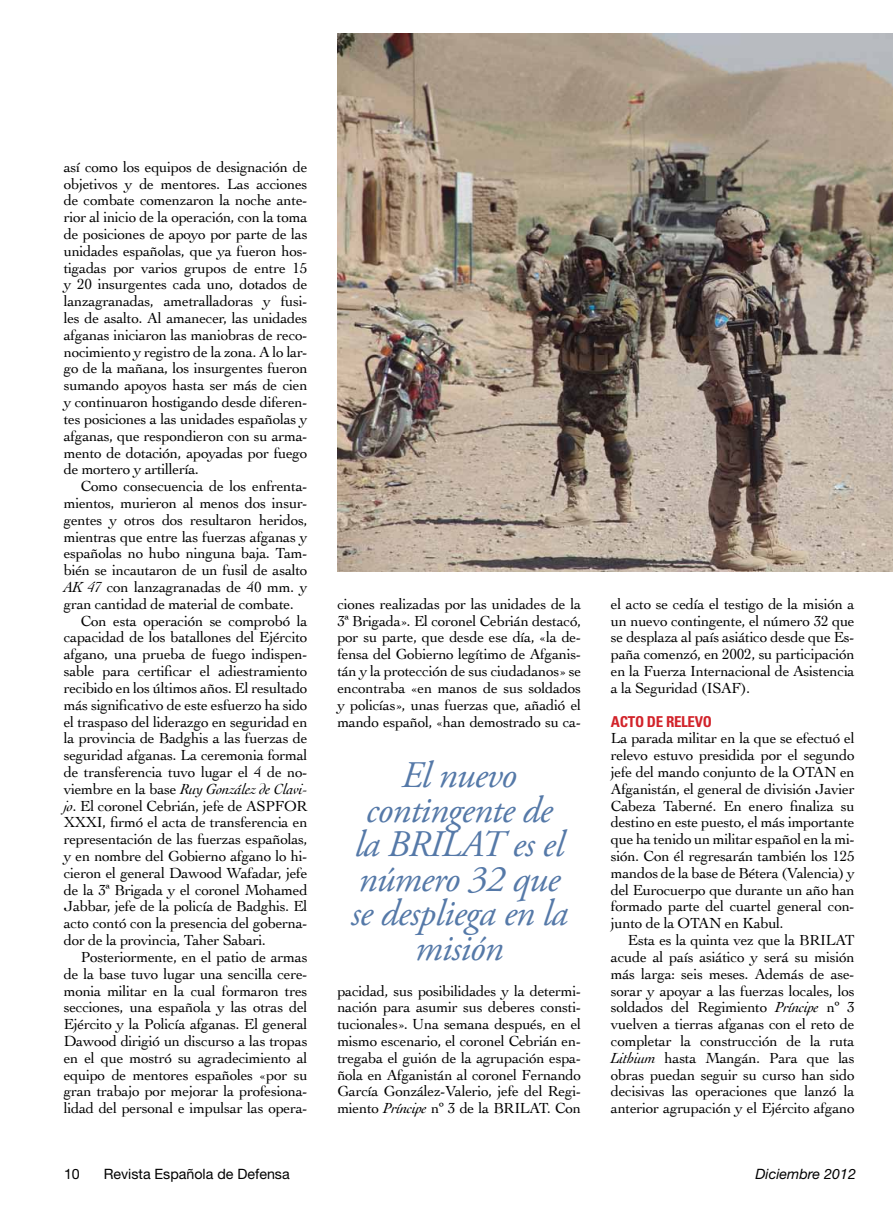
<style>
.page{position:relative;width:893px;height:1217px;background:#fff}
.page>*{position:absolute;margin:0;border:0;box-sizing:border-box;transform-origin:0 0}
.t1{font:italic 37.5px/34.5px "Adobe Garamond Pro";letter-spacing:-.02em;color:#5579a8;text-align:center}
.t2{font:15.3px/16.8px "Cochin";letter-spacing:-.02em;color:#000;text-align:justify}
.t3{font:italic 15.3px "Cochin";letter-spacing:-.02em;color:#000}
.t4{font:700 condensed 15px "Univers";letter-spacing:-.02em;color:#d2232a}
.t5{font:14.25px "Helvetica Neue";color:#000}
.t6{font:italic 14.25px "Helvetica Neue";color:#000}
.s1{font-style:italic}
.s2{font-style:normal}
</style>
<div class="page">
<img style="left:337px;top:34px;width:556px;height:537px">
<p class="t2" style="left:64px;top:158px;width:245px">así como los equipos de designación de objetivos y de mentores. Las acciones de combate comenzaron la noche ante&shy;rior al inicio de la operación, con la toma de posiciones de apoyo por parte de las unidades españolas, que ya fueron hos&shy;tigadas por varios grupos de entre 15 y 20 insurgentes cada uno, dotados de lanzagranadas, ametralladoras y fusi&shy;les de asalto. Al amanecer, las unidades afganas iniciaron las maniobras de reco&shy;nocimiento y registro de la zona. A lo lar&shy;go de la mañana, los insurgentes fueron sumando apoyos hasta ser más de cien y continuaron hostigando desde diferen&shy;tes posiciones a las unidades españolas y afganas, que respondieron con su arma&shy;mento de dotación, apoyadas por fuego de mortero y artillería.</p>
<p class="t2" style="left:81px;top:477px;width:228px">Como consecuencia de los enfrenta-</p>
<p class="t2" style="left:64px;top:494px;width:245px">mientos, murieron al menos dos insur-</p>
<p class="t2" style="left:64px;top:510px;width:245px">gentes y otros dos resultaron heridos,</p>
<p class="t2" style="left:64px;top:527px;width:245px">mientras que entre las fuerzas afganas y</p>
<p class="t2" style="left:64px;top:544px;width:245px">españolas no hubo ninguna baja. Tam-</p>
<p class="t2" style="left:64px;top:561px;width:245px">bién se incautaron de un fusil de asalto</p>
<p class="t2" style="left:64px;top:578px;width:245px"><span class="s1">AK 47</span> con lanzagranadas de 40 mm. y</p>
<p class="t2" style="left:64px;top:594px;width:232px">gran cantidad de material de combate.</p>
<p class="t2" style="left:81px;top:611px;width:228px">Con esta operación se comprobó la</p>
<p class="t2" style="left:64px;top:628px;width:245px">capacidad de los batallones del Ejército</p>
<p class="t2" style="left:64px;top:645px;width:245px">afgano, una prueba de fuego indispen-</p>
<p class="t2" style="left:64px;top:662px;width:245px">sable para certificar el adiestramiento</p>
<p class="t2" style="left:64px;top:678px;width:245px">recibido en los últimos años. El resultado</p>
<p class="t2" style="left:64px;top:695px;width:245px">más significativo de este esfuerzo ha sido</p>
<p class="t2" style="left:64px;top:712px;width:245px">el traspaso del liderazgo en seguridad en</p>
<p class="t2" style="left:64px;top:729px;width:245px">la provincia de Badghis a las fuerzas de</p>
<p class="t2" style="left:64px;top:746px;width:245px">seguridad afganas. La ceremonia formal</p>
<p class="t2" style="left:64px;top:762px;width:245px">de transferencia tuvo lugar el 4 de no-</p>
<p class="t3" style="left:64px;top:778px;width:245px"><span class="s2">viembre en la base</span> Ruy González de Clavi-</p>
<p class="t2" style="left:64px;top:796px;width:245px"><span class="s1">jo</span>. El coronel Cebrián, jefe de ASPFOR</p>
<p class="t2" style="left:64px;top:813px;width:245px">XXXI, firmó el acta de transferencia en</p>
<p class="t2" style="left:64px;top:830px;width:245px">representación de las fuerzas españolas,</p>
<p class="t2" style="left:64px;top:846px;width:245px">y en nombre del Gobierno afgano lo hi-</p>
<p class="t2" style="left:64px;top:863px;width:245px">cieron el general Dawood Wafadar, jefe</p>
<p class="t2" style="left:64px;top:880px;width:245px">de la 3ª Brigada y el coronel Mohamed</p>
<p class="t2" style="left:64px;top:897px;width:245px">Jabbar, jefe de la policía de Badghis. El</p>
<p class="t2" style="left:64px;top:914px;width:245px">acto contó con la presencia del goberna-</p>
<p class="t2" style="left:64px;top:930px;width:204px">dor de la provincia, Taher Sabari.</p>
<p class="t2" style="left:81px;top:947px;width:228px">Posteriormente, en el patio de armas</p>
<p class="t2" style="left:64px;top:964px;width:245px">de la base tuvo lugar una sencilla cere-</p>
<p class="t2" style="left:64px;top:981px;width:245px">monia militar en la cual formaron tres</p>
<p class="t2" style="left:64px;top:998px;width:245px">secciones, una española y las otras del</p>
<p class="t2" style="left:64px;top:1014px;width:245px">Ejército y la Policía afganas. El general</p>
<p class="t2" style="left:64px;top:1031px;width:245px">Dawood dirigió un discurso a las tropas</p>
<p class="t2" style="left:64px;top:1048px;width:245px">en el que mostró su agradecimiento al</p>
<p class="t2" style="left:64px;top:1065px;width:245px">equipo de mentores españoles «por su</p>
<p class="t2" style="left:64px;top:1082px;width:245px">gran trabajo por mejorar la profesiona-</p>
<p class="t2" style="left:64px;top:1098px;width:245px">lidad del personal e impulsar las opera-</p>
<p class="t2" style="left:337px;top:594px;width:245px">ciones realizadas por las unidades de la 3ª Brigada». El coronel Cebrián destacó, por su parte, que desde ese día, «la de&shy;fensa del Gobierno legítimo de Afganis&shy;tán y la protección de sus ciudadanos» se encontraba «en manos de sus soldados y policías», unas fuerzas que, añadió el mando español, «han demostrado su ca-</p>
<h1 class="t1" style="left:351px;top:758px;width:218px">El nuevo contingente de la BRILAT es el número 32 que se despliega en la misión</h1>
<p class="t2" style="left:337px;top:981px;width:245px">pacidad, sus posibilidades y la determi&shy;nación para asumir sus deberes consti&shy;tucionales». Una semana después, en el mismo escenario, el coronel Cebrián en&shy;tregaba el guión de la agrupación espa&shy;ñola en Afganistán al coronel Fernando García González-Valerio, jefe del Regi&shy;miento <span class="s1">Príncipe</span> nº 3 de la BRILAT. Con</p>
<p class="t2" style="left:611px;top:594px;width:245px">el acto se cedía el testigo de la misión a un nuevo contingente, el número 32 que se desplaza al país asiático desde que Es&shy;paña comenzó, en 2002, su participación en la Fuerza Internacional de Asistencia a la Seguridad (ISAF).</p>
<p class="t4" style="left:611px;top:711px;width:103px">ACTO DE RELEVO</p>
<p class="t2" style="left:611px;top:729px;width:245px">La parada militar en la que se efectuó el relevo estuvo presidida por el segundo jefe del mando conjunto de la OTAN en Afganistán, el general de división Javier Cabeza Taberné. En enero finaliza su destino en este puesto, el más importante que ha tenido un militar español en la mi&shy;sión. Con él regresarán también los 125 mandos de la base de Bétera (Valencia) y del Eurocuerpo que durante un año han formado parte del cuartel general con&shy;junto de la OTAN en Kabul.</p>
<p class="t2" style="left:611px;top:930px;width:245px;text-indent:17px">Esta es la quinta vez que la BRILAT acude al país asiático y será su misión más larga: seis meses. Además de ase&shy;sorar y apoyar a las fuerzas locales, los soldados del Regimiento <span class="s1">Príncipe</span> nº 3 vuelven a tierras afganas con el reto de completar la construcción de la ruta <span class="s1">Lithium</span> hasta Mangán. Para que las obras puedan seguir su curso han sido decisivas las operaciones que lanzó la anterior agrupación y el Ejército afgano</p>
<p class="t5" style="left:64px;top:1164px;width:17px">10</p>
<p class="t5" style="left:104px;top:1164px;width:188px">Revista Española de Defensa</p>
<p class="t6" style="left:755px;top:1164px;width:102px">Diciembre 2012</p>
</div>
